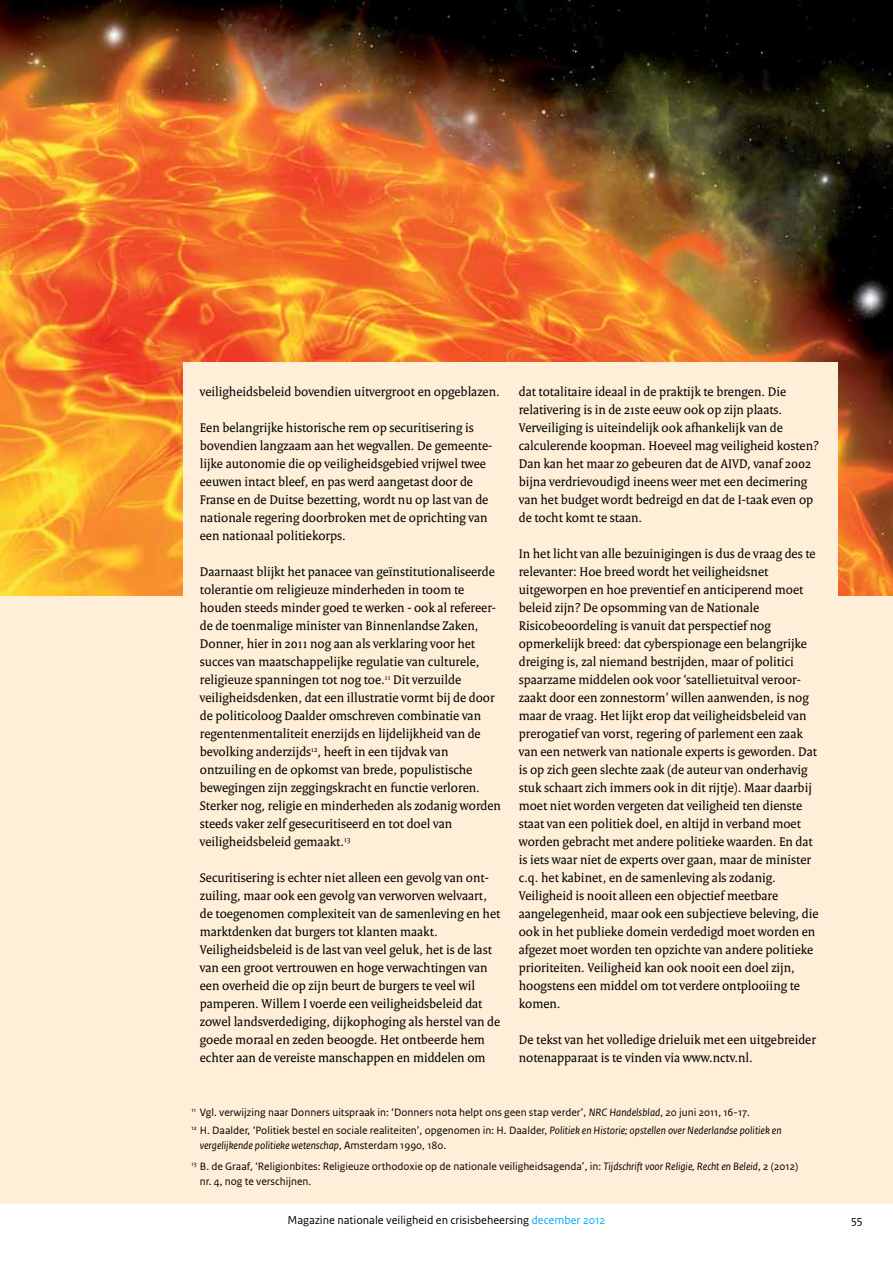
<style>
.page{position:relative;width:893px;height:1263px;background:#fff}
.page>*{position:absolute;margin:0;border:0;box-sizing:border-box;transform-origin:0 0}
.t1{font:13.5px/18px "Rijksoverheid Serif";color:#000}
.t2{font:12px "Rijksoverheid Sans Text";color:#000}
.t3{font:11.25px/18px "Rijksoverheid Sans Text";color:#000}
.s1{font-style:italic}
.s2{color:#00aeef}
</style>
<div class="page">
<div style="left:0;top:0;width:893px;height:1203px;background:#ffefd8"></div>
<img style="left:0;top:0;width:893px;height:595px">
<div style="left:183px;top:362px;width:655px;height:326px;background:#ffefd8"></div>
<p class="t1" style="left:200px;top:383px;width:301px">veiligheidsbeleid bovendien uitvergroot en opgeblazen.</p>
<p class="t1" style="left:200px;top:419px;width:294px">Een belangrijke historische rem op securitisering is bovendien langzaam aan het wegvallen. De gemeente&shy;lijke autonomie die op veiligheidsgebied vrijwel twee eeuwen intact bleef, en pas werd aangetast door de Franse en de Duitse bezetting, wordt nu op last van de nationale regering doorbroken met de oprichting van een nationaal politiekorps.</p>
<p class="t1" style="left:200px;top:563px;width:303px">Daarnaast blijkt het panacee van geïnstitutionaliseerde tolerantie om religieuze minderheden in toom te houden steeds minder goed te werken - ook al refereer&shy;de de toenmalige minister van Binnenlandse Zaken, Donner, hier in 2011 nog aan als verklaring voor het succes van maatschappelijke regulatie van culturele, religieuze spanningen tot nog toe.<sup>11</sup> Dit verzuilde veiligheidsdenken, dat een illustratie vormt bij de door de politicoloog Daalder omschreven combinatie van regentenmentaliteit enerzijds en lijdelijkheid van de bevolking anderzijds<sup>12</sup>, heeft in een tijdvak van ontzuiling en de opkomst van brede, populistische bewegingen zijn zeggingskracht en functie verloren.<br>Sterker nog, religie en minderheden als zodanig worden steeds vaker zelf gesecuritiseerd en tot doel van veiligheidsbeleid gemaakt.<sup>13</sup></p>
<p class="t1" style="left:200px;top:869px;width:302px">Securitisering is echter niet alleen een gevolg van ont&shy;zuiling, maar ook een gevolg van verworven welvaart, de toegenomen complexiteit van de samenleving en het marktdenken dat burgers tot klanten maakt.<br>Veiligheidsbeleid is de last van veel geluk, het is de last van een groot vertrouwen en hoge verwachtingen van een overheid die op zijn beurt de burgers te veel wil pamperen. Willem I voerde een veiligheidsbeleid dat zowel landsverdediging, dijkophoging als herstel van de goede moraal en zeden beoogde. Het ontbeerde hem echter aan de vereiste manschappen en middelen om</p>
<p class="t1" style="left:519px;top:383px;width:302px">dat totalitaire ideaal in de praktijk te brengen. Die relativering is in de 21ste eeuw ook op zijn plaats.<br>Verveiliging is uiteindelijk ook afhankelijk van de calculerende koopman. Hoeveel mag veiligheid kosten?<br>Dan kan het maar zo gebeuren dat de AIVD, vanaf 2002 bijna verdrievoudigd ineens weer met een decimering van het budget wordt bedreigd en dat de I-taak even op de tocht komt te staan.</p>
<p class="t1" style="left:519px;top:545px;width:301px">In het licht van alle bezuinigingen is dus de vraag des te relevanter: Hoe breed wordt het veiligheidsnet uitgeworpen en hoe preventief en anticiperend moet beleid zijn? De opsomming van de Nationale Risicobeoordeling is vanuit dat perspectief nog opmerkelijk breed: dat cyberspionage een belangrijke dreiging is, zal niemand bestrijden, maar of politici spaarzame middelen ook voor ‘satellietuitval veroor&shy;zaakt door een zonnestorm’ willen aanwenden, is nog maar de vraag. Het lijkt erop dat veiligheidsbeleid van prerogatief van vorst, regering of parlement een zaak van een netwerk van nationale experts is geworden. Dat is op zich geen slechte zaak (de auteur van onderhavig stuk schaart zich immers ook in dit rijtje). Maar daarbij moet niet worden vergeten dat veiligheid ten dienste staat van een politiek doel, en altijd in verband moet worden gebracht met andere politieke waarden. En dat is iets waar niet de experts over gaan, maar de minister c.q. het kabinet, en de samenleving als zodanig.<br>Veiligheid is nooit alleen een objectief meetbare aangelegenheid, maar ook een subjectieve beleving, die ook in het publieke domein verdedigd moet worden en afgezet moet worden ten opzichte van andere politieke prioriteiten. Veiligheid kan ook nooit een doel zijn, hoogstens een middel om tot verdere ontplooiing te komen.</p>
<p class="t1" style="left:519px;top:1030px;width:299px">De tekst van het volledige drieluik met een uitgebreider notenapparaat is te vinden via www.nctv.nl.</p>
<p class="t3" style="left:191px;top:1104px;width:592px"><sup>11</sup> Vgl. verwijzing naar Donners uitspraak in: ‘Donners nota helpt ons geen stap verder’, <span class="s1">NRC Handelsblad</span>, 20 juni 2011, 16-17.<br><sup>12</sup> H. Daalder, ‘Politiek bestel en sociale realiteiten’, opgenomen in: H. Daalder, <span class="s1">Politiek en Historie; opstellen over Nederlandse politiek en</span></p>
<p class="t3" style="left:191px;top:1135px;width:608px;line-height:21px;text-indent:9px"><span class="s1">vergelijkende politieke wetenschap</span>, Amsterdam 1990, 180.<br><sup>13</sup> B. de Graaf, ‘Religionbites: Religieuze orthodoxie op de nationale veiligheidsagenda’, in: <span class="s1">Tijdschrift voor Religie, Recht en Beleid</span>, 2 (2012)</p>
<p class="t3" style="left:200px;top:1173px;width:113px">nr. 4, nog te verschijnen.</p>
<p class="t2" style="left:288px;top:1213px;width:319px">Magazine nationale veiligheid en crisisbeheersing <span class="s2">december 2012</span></p>
<p class="t2" style="left:851px;top:1213px;width:13px">55</p>
</div>
